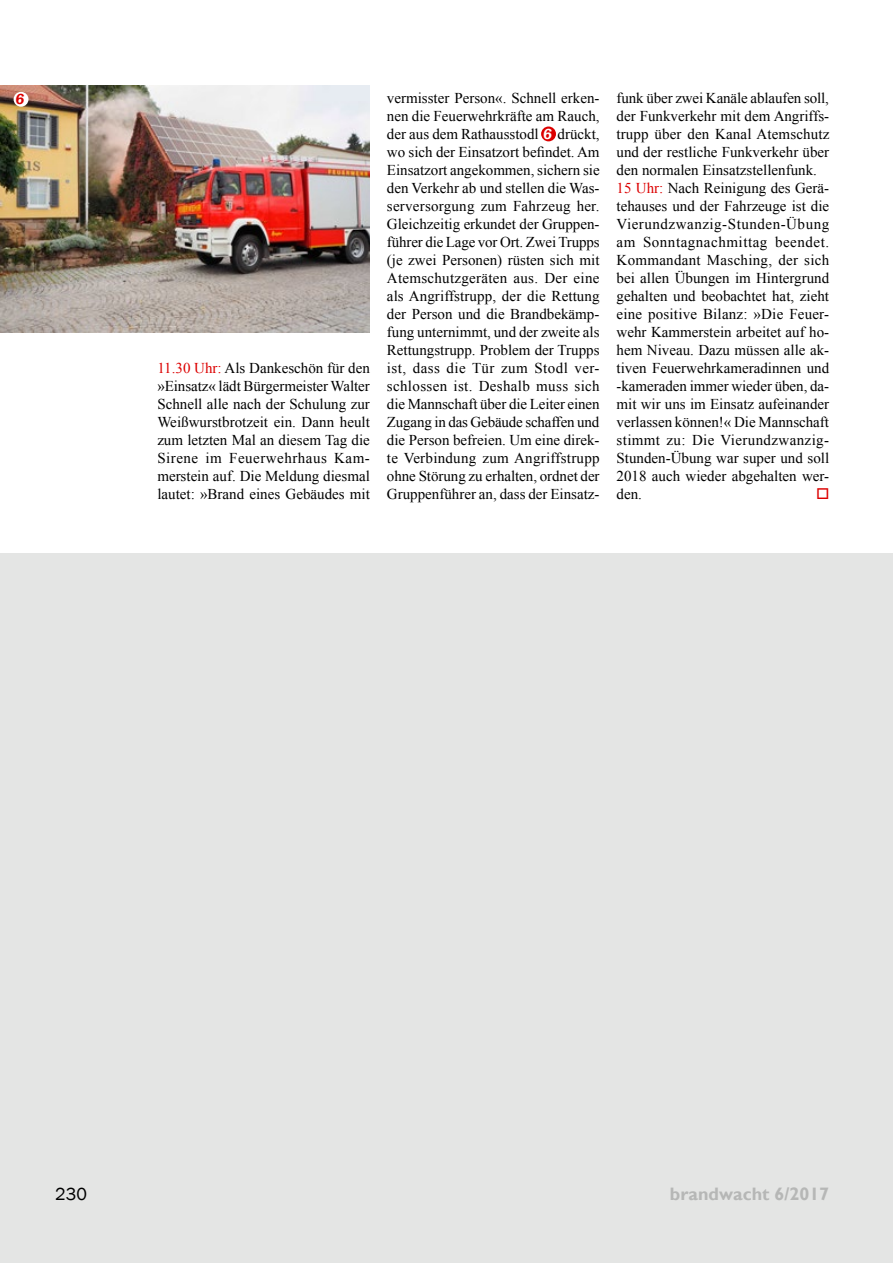
<style>
.page{position:relative;width:893px;height:1263px;background:#fff}
.page>*{position:absolute;margin:0;border:0;box-sizing:border-box;transform-origin:0 0}
.t1{font:700 18px "Gill Sans";color:#b6b7b6}
.t2{font:18px "Franklin Gothic";color:#000}
.t3{font:15px/18px "Times New Roman";color:#000;text-align:justify}
.t4{font:600 15px "Franklin Gothic";color:#dc0000}
.t5{font:600 15px "Franklin Gothic";color:#fff}
.s1{color:#dc0000}
</style>
<div class="page">
<div style="left:0;top:553px;width:893px;height:710px;background:#e4e5e4"></div>
<img style="left:0;top:85px;width:370px;height:248px">
<div style="left:14px;top:92px;width:14px;height:15px;background:#fff;border-radius:50%"></div>
<div style="left:541px;top:126px;width:15px;height:15px;background:#dc0000;border-radius:50%"></div>
<p class="t4" style="left:15px;top:90px;width:12px">6</p>
<p class="t3" style="left:157px;top:359px;width:214px"><span class="s1">11.30 Uhr:</span> Als Dankeschön für den »Einsatz« lädt Bürgermeister Walter Schnell alle nach der Schulung zur Weißwurstbrotzeit ein. Dann heult zum letzten Mal an diesem Tag die Sirene im Feuerwehrhaus Kam&shy;merstein auf. Die Meldung diesmal lautet: »Brand eines Gebäudes mit</p>
<p class="t3" style="left:387px;top:89px;width:214px">vermisster Person«. Schnell erken&shy;nen die Feuerwehrkräfte am Rauch, der aus dem Rathausstodl drückt, wo sich der Einsatzort befindet. Am Einsatzort angekommen, sichern sie den Verkehr ab und stellen die Was&shy;serversorgung zum Fahrzeug her.<br>Gleichzeitig erkundet der Gruppen&shy;führer die Lage vor Ort. Zwei Trupps (je zwei Personen) rüsten sich mit Atemschutzgeräten aus. Der eine als Angriffstrupp, der die Rettung der Person und die Brandbekämp&shy;fung unternimmt, und der zweite als Rettungstrupp. Problem der Trupps ist, dass die Tür zum Stodl ver&shy;schlossen ist. Deshalb muss sich die Mannschaft über die Leiter einen Zugang in das Gebäude schaffen und die Person befreien. Um eine direk&shy;te Verbindung zum Angriffstrupp ohne Störung zu erhalten, ordnet der Gruppenführer an, dass der Einsatz-</p>
<p class="t3" style="left:617px;top:89px;width:214px;text-align:left">funk über zwei Kanäle ablaufen soll, der Funkverkehr mit dem Angriffs&shy;trupp über den Kanal Atemschutz und der restliche Funkverkehr über den normalen Einsatzstellenfunk.<br><span class="s1">15 Uhr:</span> Nach Reinigung des Gerä&shy;tehauses und der Fahrzeuge ist die<br>Vierundzwanzig-Stunden-Übung am Sonntagnachmittag beendet.<br>Kommandant Masching, der sich bei allen Übungen im Hintergrund gehalten und beobachtet hat, zieht eine positive Bilanz: »Die Feuer&shy;wehr Kammerstein arbeitet auf ho&shy;hem Niveau. Dazu müssen alle ak&shy;tiven Feuerwehrkameradinnen und -kameraden immer wieder üben, da&shy;mit wir uns im Einsatz aufeinander verlassen können!« Die Mannschaft stimmt zu: Die Vierundzwanzig-<br>Stunden-Übung war super und soll<br>2018 auch wieder abgehalten wer&shy;den.</p>
<p class="t5" style="left:543px;top:124px;width:12px">6</p>
<p class="t2" style="left:55px;top:1182px;width:33px">230</p>
<p class="t1" style="left:670px;top:1183px;width:161px">brandwacht 6/2017</p>
</div>
